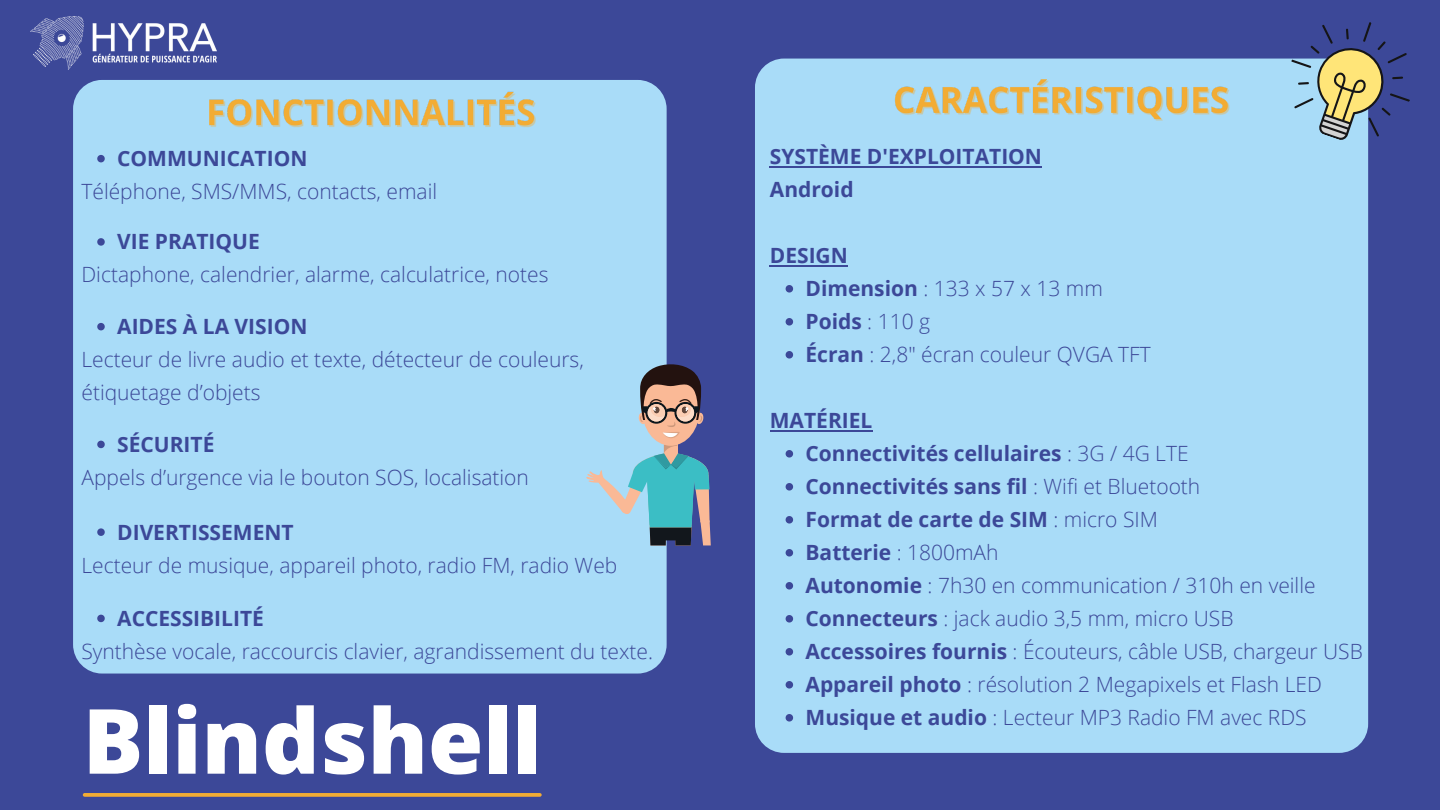
<style>
.page{position:relative;width:1440px;height:810px;background:#3c4898}
.page>*{position:absolute;margin:0;border:0;box-sizing:border-box;transform-origin:0 0}
.t1{font:800 90px "Open Sans";color:#fff}
.t2{font:300 21px/33px "Open Sans";color:#3c4898}
.t3{font:700 21px "Open Sans";color:#3c4898}
.s1{font-weight:700}
.s2{font-weight:300}
</style>
<div class="page">
<div style="left:73px;top:80px;width:594px;height:594px;background:#a9dcf8;border-radius:29px"></div>
<img style="left:30px;top:17px;width:186px;height:53px">
<svg style="left:97px;top:155px;width:8px;height:7px"></svg>
<svg style="left:97px;top:238px;width:8px;height:8px"></svg>
<svg style="left:97px;top:323px;width:8px;height:7px"></svg>
<svg style="left:97px;top:441px;width:8px;height:7px"></svg>
<svg style="left:97px;top:528px;width:8px;height:8px"></svg>
<svg style="left:97px;top:615px;width:8px;height:7px"></svg>
<svg style="left:586px;top:363px;width:125px;height:182px"></svg>
<img style="left:209px;top:91px;width:327px;height:37px">
<div style="left:755px;top:59px;width:613px;height:694px;background:#a9dcf8;border-radius:29px"></div>
<svg style="left:786px;top:285px;width:7px;height:8px"></svg>
<svg style="left:786px;top:318px;width:7px;height:8px"></svg>
<svg style="left:786px;top:351px;width:7px;height:8px"></svg>
<svg style="left:786px;top:450px;width:7px;height:8px"></svg>
<svg style="left:786px;top:483px;width:7px;height:8px"></svg>
<svg style="left:786px;top:516px;width:7px;height:8px"></svg>
<svg style="left:786px;top:549px;width:7px;height:8px"></svg>
<svg style="left:786px;top:582px;width:7px;height:8px"></svg>
<svg style="left:786px;top:615px;width:7px;height:8px"></svg>
<svg style="left:786px;top:648px;width:7px;height:8px"></svg>
<svg style="left:786px;top:681px;width:7px;height:8px"></svg>
<svg style="left:786px;top:714px;width:7px;height:8px"></svg>
<hr style="left:770px;top:166px;width:272px;height:1px;background:#3c4898">
<hr style="left:770px;top:265px;width:78px;height:1px;background:#3c4898">
<hr style="left:770px;top:430px;width:102px;height:1px;background:#3c4898">
<img style="left:895px;top:79px;width:335px;height:42px">
<svg style="left:1272px;top:22px;width:138px;height:135px"></svg>
<svg style="left:85px;top:793px;width:455px;height:4px;background:#e6a539"></svg>
<p class="t3" style="left:117px;top:144px;width:192px">COMMUNICATION</p>
<p class="t2" style="left:82px;top:175px;width:357px">Téléphone, SMS/MMS, contacts, email</p>
<p class="t3" style="left:117px;top:227px;width:144px">VIE PRATIQUE</p>
<p class="t2" style="left:82px;top:258px;width:469px">Dictaphone, calendrier, alarme, calculatrice, notes</p>
<p class="t3" style="left:117px;top:312px;width:192px">AIDES À LA VISION</p>
<p class="t2" style="left:82px;top:343px;width:504px">Lecteur de livre audio et texte, détecteur de couleurs, étiquetage d’objets</p>
<p class="t3" style="left:117px;top:429px;width:99px">SÉCURITÉ</p>
<p class="t2" style="left:82px;top:460px;width:449px">Appels d’urgence via le bouton SOS, localisation</p>
<p class="t3" style="left:117px;top:517px;width:178px">DIVERTISSEMENT</p>
<p class="t2" style="left:82px;top:548px;width:537px">Lecteur de musique, appareil photo, radio FM, radio Web</p>
<p class="t3" style="left:117px;top:603px;width:148px">ACCESSIBILITÉ</p>
<p class="t2" style="left:82px;top:634px;width:573px">Synthèse vocale, raccourcis clavier, agrandissement du texte.</p>
<p class="t1" style="left:83px;top:678px;width:460px">Blindshell</p>
<p class="t3" style="left:770px;top:142px;width:274px">SYSTÈME D'EXPLOITATION</p>
<p class="t3" style="left:770px;top:175px;width:85px">Android</p>
<p class="t3" style="left:770px;top:241px;width:80px">DESIGN</p>
<p class="t2" style="left:806px;top:272px;width:299px"><span class="s1">Dimension</span> : 133 x 57 x 13 mm</p>
<p class="t3" style="left:806px;top:307px;width:126px">Poids <span class="s2">: 110 g</span></p>
<p class="t2" style="left:806px;top:338px;width:347px"><span class="s1">Écran</span> : 2,8" écran couleur QVGA TFT</p>
<p class="t3" style="left:770px;top:406px;width:104px">MATÉRIEL</p>
<p class="t3" style="left:806px;top:439px;width:385px">Connectivités cellulaires <span class="s2">: 3G / 4G LTE</span></p>
<p class="t3" style="left:806px;top:472px;width:396px">Connectivités sans fil <span class="s2">: Wifi et Bluetooth</span></p>
<p class="t3" style="left:806px;top:505px;width:354px">Format de carte de SIM <span class="s2">: micro SIM</span></p>
<p class="t3" style="left:806px;top:538px;width:195px">Batterie <span class="s2">: 1800mAh</span></p>
<p class="t2" style="left:806px;top:569px;width:512px"><span class="s1">Autonomie</span> : 7h30 en communication / 310h en veille</p>
<p class="t2" style="left:806px;top:602px;width:430px"><span class="s1">Connecteurs</span> : jack audio 3,5 mm, micro USB</p>
<p class="t2" style="left:806px;top:635px;width:559px"><span class="s1">Accessoires fournis</span> : Écouteurs, câble USB, chargeur USB</p>
<p class="t2" style="left:806px;top:668px;width:518px"><span class="s1">Appareil photo</span> : résolution 2 Megapixels et Flash LED</p>
<p class="t2" style="left:806px;top:701px;width:503px"><span class="s1">Musique et audio</span> : Lecteur MP3 Radio FM avec RDS</p>
</div>
